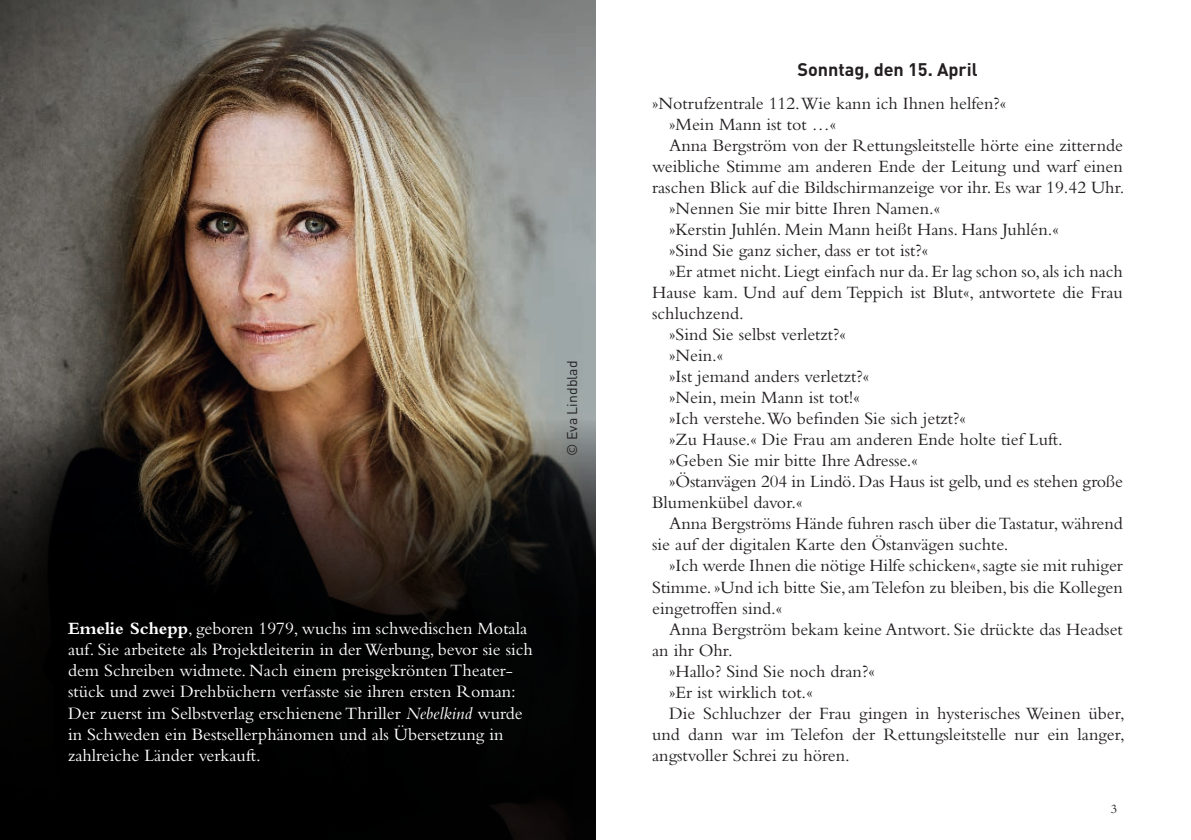
<style>
.page{position:relative;width:1191px;height:840px;background:#fff}
.page>*{position:absolute;margin:0;border:0;box-sizing:border-box;transform-origin:0 0}
.t1{font:18px "Bembo";color:#231f20}
.t2{font:18px/21px "Bembo";color:#fff}
.t3{font:700 18px "DIN";color:#231f20}
.t4{font:14px "DIN";color:#231f20}
.t5{font:13px "Bembo";color:#231f20}
.s1{font-weight:700}
.s2{font-style:italic}
</style>
<div class="page">
<img style="left:0;top:0;width:595px;height:420px">
<svg style="left:0;top:420px;width:595px;height:419px;background:#120f0c"></svg>
<p class="t4" style="left:563px;top:455px;width:97px;rotate:-90deg">© Eva Lindblad</p>
<p class="t2" style="left:68px;top:617px;width:466px"><span class="s1">Emelie Schepp</span>, geboren 1979, wuchs im schwedischen Motala auf. Sie arbeitete als Projektleiterin in der Werbung, bevor sie sich dem Schreiben widmete. Nach einem preisgekrönten Theater&shy;stück und zwei Drehbüchern verfasste sie ihren ersten Roman:<br>Der zuerst im Selbstverlag erschienene Thriller <span class="s2">Nebelkind</span> wurde in Schweden ein Bestsellerphänomen und als Übersetzung in zahlreiche Länder verkauft.</p>
<p class="t3" style="left:797px;top:57px;width:181px">Sonntag, den 15. April</p>
<p class="t1" style="left:652px;top:93px;width:356px">»Notrufzentrale 112.Wie kann ich Ihnen helfen?«</p>
<p class="t1" style="left:669px;top:114px;width:168px">»Mein Mann ist tot …«</p>
<p class="t1" style="left:669px;top:135px;width:455px">Anna Bergström von der Rettungsleitstelle hörte eine zitternde</p>
<p class="t1" style="left:652px;top:156px;width:472px">weibliche Stimme am anderen Ende der Leitung und warf einen</p>
<p class="t1" style="left:652px;top:177px;width:474px">raschen Blick auf die Bildschirmanzeige vor ihr. Es war 19.42 Uhr.</p>
<p class="t1" style="left:669px;top:198px;width:272px">»Nennen Sie mir bitte Ihren Namen.«</p>
<p class="t1" style="left:669px;top:219px;width:391px">»Kerstin Juhlén. Mein Mann heißt Hans. Hans Juhlén.«</p>
<p class="t1" style="left:669px;top:240px;width:261px">»Sind Sie ganz sicher, dass er tot ist?«</p>
<p class="t1" style="left:669px;top:261px;width:455px">»Er atmet nicht. Liegt einfach nur da. Er lag schon so, als ich nach</p>
<p class="t1" style="left:652px;top:282px;width:472px">Hause kam. Und auf dem Teppich ist Blut«, antwortete die Frau</p>
<p class="t1" style="left:652px;top:303px;width:93px">schluchzend.</p>
<p class="t1" style="left:669px;top:324px;width:178px">»Sind Sie selbst verletzt?«</p>
<p class="t1" style="left:669px;top:345px;width:55px">»Nein.«</p>
<p class="t1" style="left:669px;top:366px;width:201px">»Ist jemand anders verletzt?«</p>
<p class="t1" style="left:669px;top:387px;width:192px">»Nein, mein Mann ist tot!«</p>
<p class="t1" style="left:669px;top:408px;width:298px">»Ich verstehe.Wo befinden Sie sich jetzt?«</p>
<p class="t1" style="left:669px;top:429px;width:395px">»Zu Hause.« Die Frau am anderen Ende holte tief Luft.</p>
<p class="t1" style="left:669px;top:450px;width:250px">»Geben Sie mir bitte Ihre Adresse.«</p>
<p class="t1" style="left:669px;top:471px;width:455px">»Östanvägen 204 in Lindö. Das Haus ist gelb, und es stehen große</p>
<p class="t1" style="left:652px;top:492px;width:152px">Blumenkübel davor.«</p>
<p class="t1" style="left:669px;top:513px;width:455px">Anna Bergströms Hände fuhren rasch über die Tastatur, während</p>
<p class="t1" style="left:652px;top:534px;width:358px">sie auf der digitalen Karte den Östanvägen suchte.</p>
<p class="t1" style="left:669px;top:555px;width:455px">»Ich werde Ihnen die nötige Hilfe schicken«, sagte sie mit ruhiger</p>
<p class="t1" style="left:652px;top:576px;width:472px">Stimme. »Und ich bitte Sie, am Telefon zu bleiben, bis die Kollegen</p>
<p class="t1" style="left:652px;top:597px;width:131px">eingetroffen sind.«</p>
<p class="t1" style="left:669px;top:618px;width:455px">Anna Bergström bekam keine Antwort. Sie drückte das Headset</p>
<p class="t1" style="left:652px;top:639px;width:82px">an ihr Ohr.</p>
<p class="t1" style="left:669px;top:660px;width:207px">»Hallo? Sind Sie noch dran?«</p>
<p class="t1" style="left:669px;top:681px;width:145px">»Er ist wirklich tot.«</p>
<p class="t1" style="left:669px;top:702px;width:457px">Die Schluchzer der Frau gingen in hysterisches Weinen über,</p>
<p class="t1" style="left:652px;top:723px;width:474px">und dann war im Telefon der Rettungsleitstelle nur ein langer,</p>
<p class="t1" style="left:652px;top:744px;width:199px">angstvoller Schrei zu hören.</p>
<p class="t5" style="left:1110px;top:800px;width:8px">3</p>
</div>
